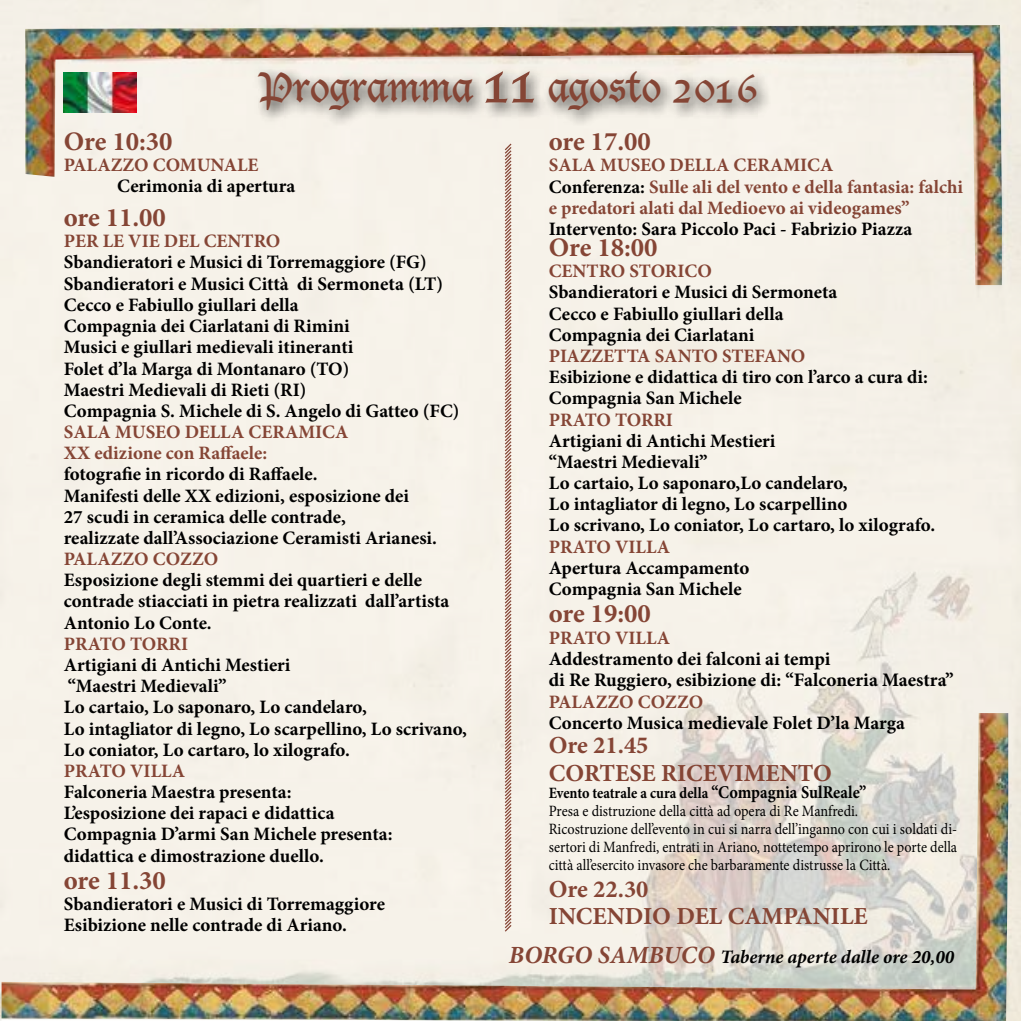
<style>
.page{position:relative;width:1021px;height:1021px;background:#fff}
.page>*{position:absolute;margin:0;border:0;box-sizing:border-box;transform-origin:0 0}
.t1{font:40.5px "Lucida Blackletter";color:#854535}
.t2{font:700 26.78px "Minion Pro";color:#854535}
.t3{font:700 24.53px/27.4px "Minion Pro";color:#854535}
.t4{font:700 19.12px/21.4px "Minion Pro";color:#000}
.t5{font:700 18.9px/21.2px "Minion Pro";color:#000}
.t6{font:700 18.9px/21.2px "Minion Pro";color:#854535}
.t7{font:italic 700 18.9px "Minion Pro";color:#000}
.t8{font:15.75px/18px "Minion Pro";color:#000;scale:.9 1}
.s1{font-size:56.25px}
.s2{color:#000}
.s3{font-weight:700}
.s4{font-weight:700;font-size:18px}
.s5{font-size:24.75px;color:#854535}
</style>
<div class="page">
<div style="left:0;top:0;width:1020px;height:1020px;background:#f6f2e9"></div>
<svg style="left:503px;top:285px;width:10px;height:428px;background:#d3bcb1"></svg>
<img style="left:25px;top:25px;width:976px;height:260px">
<img style="left:2px;top:713px;width:1006px;height:307px">
<img style="left:64px;top:72px;width:72px;height:41px">
<h1 class="t1" style="left:260px;top:64px;width:500px">Programma <span class="s1">11</span> agosto 2016</h1>
<h2 class="t2" style="left:549px;top:123px;width:104px">ore 17.00</h2>
<p class="t6" style="left:549px;top:154px;width:416px">SALA MUSEO DELLA CERAMICA<br><span class="s2">Conferenza:</span> Sulle ali del vento e della fantasia: falchi e predatori alati dal Medioevo ai videogames”</p>
<p class="t5" style="left:549px;top:218px;width:365px">Intervento: Sara Piccolo Paci - Fabrizio Piazza</p>
<h2 class="t2" style="left:549px;top:229px;width:110px">Ore 18:00</h2>
<p class="t6" style="left:549px;top:260px;width:165px">CENTRO STORICO</p>
<p class="t5" style="left:549px;top:281px;width:290px">Sbandieratori e Musici di Sermoneta<br>Cecco e Fabiullo giullari della<br>Compagnia dei Ciarlatani</p>
<p class="t6" style="left:549px;top:345px;width:258px">PIAZZETTA SANTO STEFANO</p>
<p class="t5" style="left:549px;top:366px;width:380px">Esibizione e didattica di tiro con l’arco a cura di:<br>Compagnia San Michele</p>
<p class="t6" style="left:549px;top:408px;width:126px">PRATO TORRI</p>
<p class="t5" style="left:549px;top:430px;width:388px">Artigiani di Antichi Mestieri<br>“Maestri Medievali”<br>Lo cartaio, Lo saponaro,Lo candelaro,<br>Lo intagliator di legno, Lo scarpellino<br>Lo scrivano, Lo coniator, Lo cartaro, lo xilografo.</p>
<p class="t6" style="left:549px;top:535px;width:123px">PRATO VILLA</p>
<p class="t5" style="left:549px;top:557px;width:202px">Apertura Accampamento<br>Compagnia San Michele</p>
<h2 class="t2" style="left:549px;top:595px;width:104px">ore 19:00</h2>
<p class="t6" style="left:549px;top:626px;width:123px">PRATO VILLA</p>
<p class="t4" style="left:549px;top:648px;width:406px">Addestramento dei falconi ai tempi<br>di Re Ruggiero, esibizione di: “Falconeria Maestra”</p>
<p class="t6" style="left:549px;top:690px;width:156px">PALAZZO COZZO</p>
<p class="t5" style="left:549px;top:711px;width:358px">Concerto Musica medievale Folet D’la Marga</p>
<p class="t3" style="left:549px;top:731px;width:284px">Ore 21.45<br>CORTESE RICEVIMENTO</p>
<h2 class="t2" style="left:64px;top:122px;width:110px">Ore 10:30</h2>
<p class="t6" style="left:64px;top:154px;width:196px">PALAZZO COMUNALE</p>
<p class="t5" style="left:117px;top:175px;width:180px">Cerimonia di apertura</p>
<h2 class="t2" style="left:64px;top:199px;width:104px">ore 11.00</h2>
<p class="t6" style="left:64px;top:230px;width:218px">PER LE VIE DEL CENTRO</p>
<p class="t5" style="left:64px;top:251px;width:364px">Sbandieratori e Musici di Torremaggiore (FG)</p>
<p class="t4" style="left:64px;top:273px;width:381px">Sbandieratori e Musici Città di Sermoneta (LT)</p>
<p class="t5" style="left:64px;top:294px;width:397px">Cecco e Fabiullo giullari della<br>Compagnia dei Ciarlatani di Rimini<br>Musici e giullari medievali itineranti<br>Folet d’la Marga di Montanaro (TO)<br>Maestri Medievali di Rieti (RI)<br>Compagnia S. Michele di S. Angelo di Gatteo (FC)</p>
<p class="t6" style="left:64px;top:421px;width:286px">SALA MUSEO DELLA CERAMICA<br>XX edizione con Raffaele:</p>
<p class="t5" style="left:64px;top:463px;width:374px">fotografie in ricordo di Raffaele.<br>Manifesti delle XX edizioni, esposizione dei<br>27 scudi in ceramica delle contrade,<br>realizzate dall’Associazione Ceramisti Arianesi.</p>
<p class="t6" style="left:64px;top:548px;width:156px">PALAZZO COZZO</p>
<p class="t5" style="left:64px;top:569px;width:387px">Esposizione degli stemmi dei quartieri e delle contrade stiacciati in pietra realizzati dall’artista<br>Antonio Lo Conte.</p>
<p class="t6" style="left:64px;top:633px;width:126px">PRATO TORRI</p>
<p class="t5" style="left:64px;top:654px;width:405px">Artigiani di Antichi Mestieri<br>“Maestri Medievali”<br>Lo cartaio, Lo saponaro, Lo candelaro,<br>Lo intagliator di legno, Lo scarpellino, Lo scrivano, Lo coniator, Lo cartaro, lo xilografo.</p>
<p class="t6" style="left:64px;top:760px;width:123px">PRATO VILLA</p>
<p class="t5" style="left:64px;top:781px;width:330px">Falconeria Maestra presenta:<br>L’esposizione dei rapaci e didattica Compagnia D’armi San Michele presenta: didattica e dimostrazione duello.</p>
<h2 class="t2" style="left:64px;top:861px;width:104px">ore 11.30</h2>
<p class="t5" style="left:64px;top:893px;width:322px">Sbandieratori e Musici di Torremaggiore<br>Esibizione nelle contrade di Ariano.</p>
<p class="t8" style="left:549px;top:784px;width:455px"><span class="s3">Evento teatrale a cura della</span> <span class="s4">“Compagnia SulReale”<br></span>Presa e distruzione della città ad opera di Re Manfredi.<br>Ricostruzione dell’evento in cui si narra dell’inganno con cui i soldati di&shy;sertori di Manfredi, entrati in Ariano, nottetempo aprirono le porte della città all’esercito invasore che barbaramente distrusse la Città.</p>
<p class="t3" style="left:549px;top:875px;width:320px">Ore 22.30<br>INCENDIO DEL CAMPANILE</p>
<p class="t7" style="left:509px;top:943px;width:447px"><span class="s5">BORGO SAMBUCO</span> Taberne aperte dalle ore 20,00</p>
</div>
